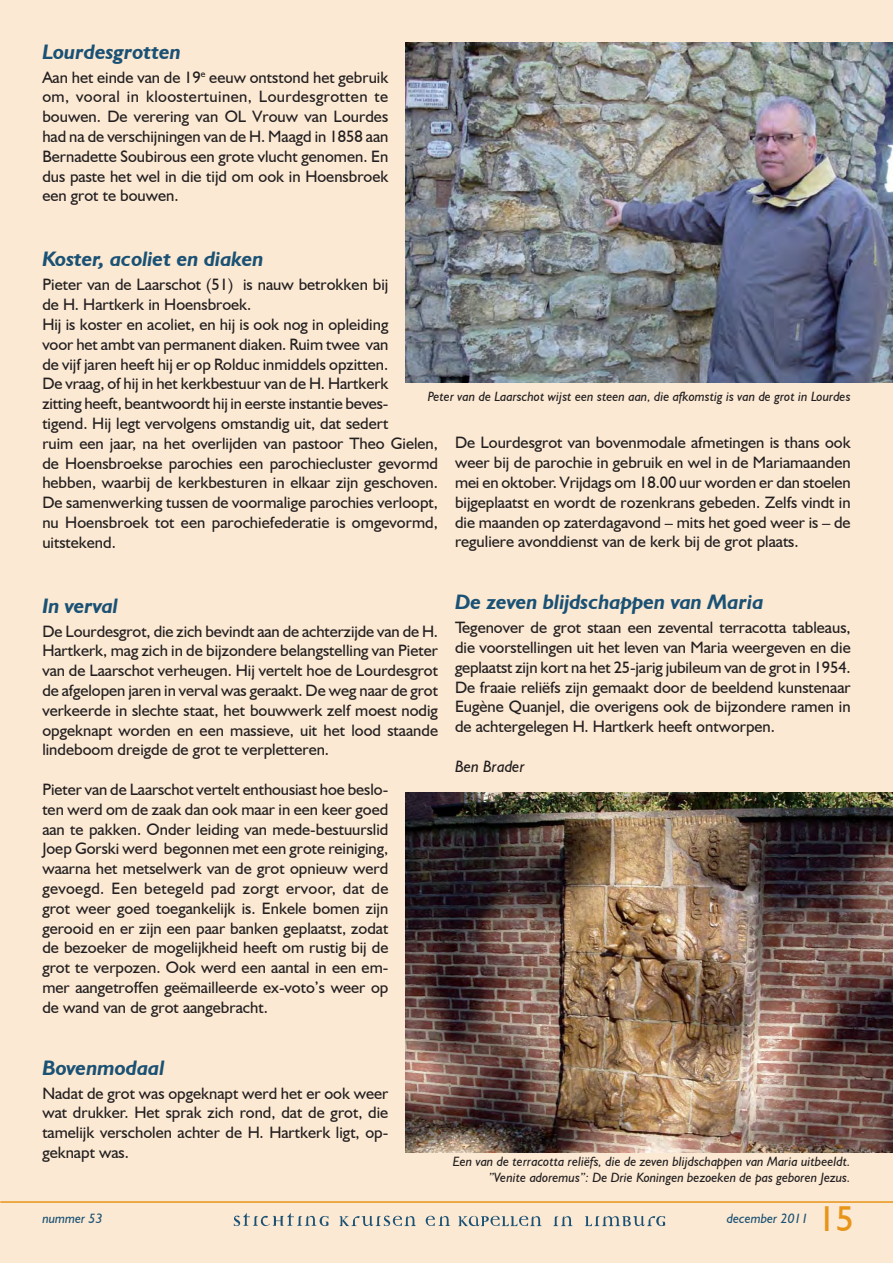
<style>
.page{position:relative;width:893px;height:1263px;background:#fff}
.page>*{position:absolute;margin:0;border:0;box-sizing:border-box;transform-origin:0 0}
.t1{font:36px "Humanist 521 BT";color:#e89419}
.t2{font:italic 700 21px "Humanist 521 BT";color:#1a5174}
.t3{font:16.5px/19.8px "Humanist 521 BT";color:#231f20;text-align:justify}
.t4{font:italic 16.5px "Humanist 521 BT";color:#231f20}
.t5{font:italic 13.5px/16.2px "Humanist 521 BT";color:#231f20;text-align:right}
.t6{font:italic 13.5px "Humanist 521 BT";color:#1a5174}
</style>
<div class="page">
<div style="left:0;top:0;width:892px;height:1263px;background:#fbe9d3"></div>
<hr style="left:0;top:1201px;width:892px;height:2px;background:#e89419">
<svg style="left:339px;top:1216px;width:77px;height:10px"></svg>
<svg style="left:425px;top:1216px;width:25px;height:10px"></svg>
<svg style="left:234px;top:1213px;width:94px;height:13px"></svg>
<svg style="left:458px;top:1216px;width:83px;height:10px"></svg>
<svg style="left:553px;top:1216px;width:19px;height:10px"></svg>
<svg style="left:585px;top:1216px;width:80px;height:10px"></svg>
<img style="left:405px;top:792px;width:487px;height:360px">
<img style="left:405px;top:43px;width:487px;height:340px">
<p class="t2" style="left:42px;top:38px;width:140px">Lourdesgrotten</p>
<p class="t3" style="left:42px;top:67px;width:347px">Aan het einde van de 19<sup>e</sup> eeuw ontstond het gebruik om, vooral in kloostertuinen, Lourdesgrotten te bouwen. De verering van OL Vrouw van Lourdes had na de verschijningen van de H. Maagd in 1858 aan Bernadette Soubirous een grote vlucht genomen. En dus paste het wel in die tijd om ook in Hoensbroek een grot te bouwen.</p>
<p class="t2" style="left:42px;top:246px;width:223px">Koster, acoliet en diaken</p>
<p class="t3" style="left:42px;top:274px;width:397px;text-align:left">Pieter van de Laarschot (51) is nauw betrokken bij<br>de H. Hartkerk in Hoensbroek.<br>Hij is koster en acoliet, en hij is ook nog in opleiding<br>voor het ambt van permanent diaken. Ruim twee van<br>de vijf jaren heeft hij er op Rolduc inmiddels opzitten.<br>De vraag, of hij in het kerkbestuur van de H. Hartkerk<br>zitting heeft, beantwoordt hij in eerste instantie beves-<br>tigend. Hij legt vervolgens omstandig uit, dat sedert<br>ruim een jaar, na het overlijden van pastoor Theo Gielen, de Hoensbroekse parochies een parochiecluster gevormd hebben, waarbij de kerkbesturen in elkaar zijn geschoven.<br>De samenwerking tussen de voormalige parochies verloopt, nu Hoensbroek tot een parochiefederatie is omgevormd, uitstekend.</p>
<p class="t5" style="left:428px;top:388px;width:424px">Peter van de Laarschot wijst een steen aan, die afkomstig is van de grot in Lourdes</p>
<p class="t3" style="left:455px;top:433px;width:397px">De Lourdesgrot van bovenmodale afmetingen is thans ook weer bij de parochie in gebruik en wel in de Mariamaanden mei en oktober. Vrijdags om 18.00 uur worden er dan stoelen bijgeplaatst en wordt de rozenkrans gebeden. Zelfs vindt in die maanden op zaterdagavond – mits het goed weer is – de reguliere avonddienst van de kerk bij de grot plaats.</p>
<p class="t2" style="left:42px;top:592px;width:77px">In verval</p>
<p class="t3" style="left:42px;top:621px;width:397px">De Lourdesgrot, die zich bevindt aan de achterzijde van de H.<br>Hartkerk, mag zich in de bijzondere belangstelling van Pieter van de Laarschot verheugen. Hij vertelt hoe de Lourdesgrot de afgelopen jaren in verval was geraakt. De weg naar de grot verkeerde in slechte staat, het bouwwerk zelf moest nodig opgeknapt worden en een massieve, uit het lood staande lindeboom dreigde de grot te verpletteren.</p>
<p class="t3" style="left:42px;top:779px;width:347px">Pieter van de Laarschot vertelt enthousiast hoe beslo&shy;ten werd om de zaak dan ook maar in een keer goed aan te pakken. Onder leiding van mede-bestuurslid Joep Gorski werd begonnen met een grote reiniging, waarna het metselwerk van de grot opnieuw werd gevoegd. Een betegeld pad zorgt ervoor, dat de grot weer goed toegankelijk is. Enkele bomen zijn gerooid en er zijn een paar banken geplaatst, zodat de bezoeker de mogelijkheid heeft om rustig bij de grot te verpozen. Ook werd een aantal in een em&shy;mer aangetroffen geëmailleerde ex-voto’s weer op de wand van de grot aangebracht.</p>
<p class="t2" style="left:455px;top:589px;width:310px">De zeven blijdschappen van Maria</p>
<p class="t3" style="left:455px;top:617px;width:397px">Tegenover de grot staan een zevental terracotta tableaus, die voorstellingen uit het leven van Maria weergeven en die geplaatst zijn kort na het 25-jarig jubileum van de grot in 1954.<br>De fraaie reliëfs zijn gemaakt door de beeldend kunstenaar Eugène Quanjel, die overigens ook de bijzondere ramen in de achtergelegen H. Hartkerk heeft ontworpen.</p>
<p class="t4" style="left:455px;top:756px;width:71px">Ben Brader</p>
<p class="t2" style="left:42px;top:1054px;width:124px">Bovenmodaal</p>
<p class="t3" style="left:42px;top:1083px;width:347px">Nadat de grot was opgeknapt werd het er ook weer wat drukker. Het sprak zich rond, dat de grot, die tamelijk verscholen achter de H. Hartkerk ligt, op&shy;geknapt was.</p>
<p class="t5" style="left:452px;top:1153px;width:399px">Een van de terracotta reliëfs, die de zeven blijdschappen van Maria uitbeeldt. ”Venite adoremus”: De Drie Koningen bezoeken de pas geboren Jezus.</p>
<p class="t6" style="left:42px;top:1210px;width:62px">nummer 53</p>
<p class="t6" style="left:727px;top:1210px;width:83px">december 2011</p>
<h1 class="t1" style="left:817px;top:1197px;width:38px">15</h1>
</div>
